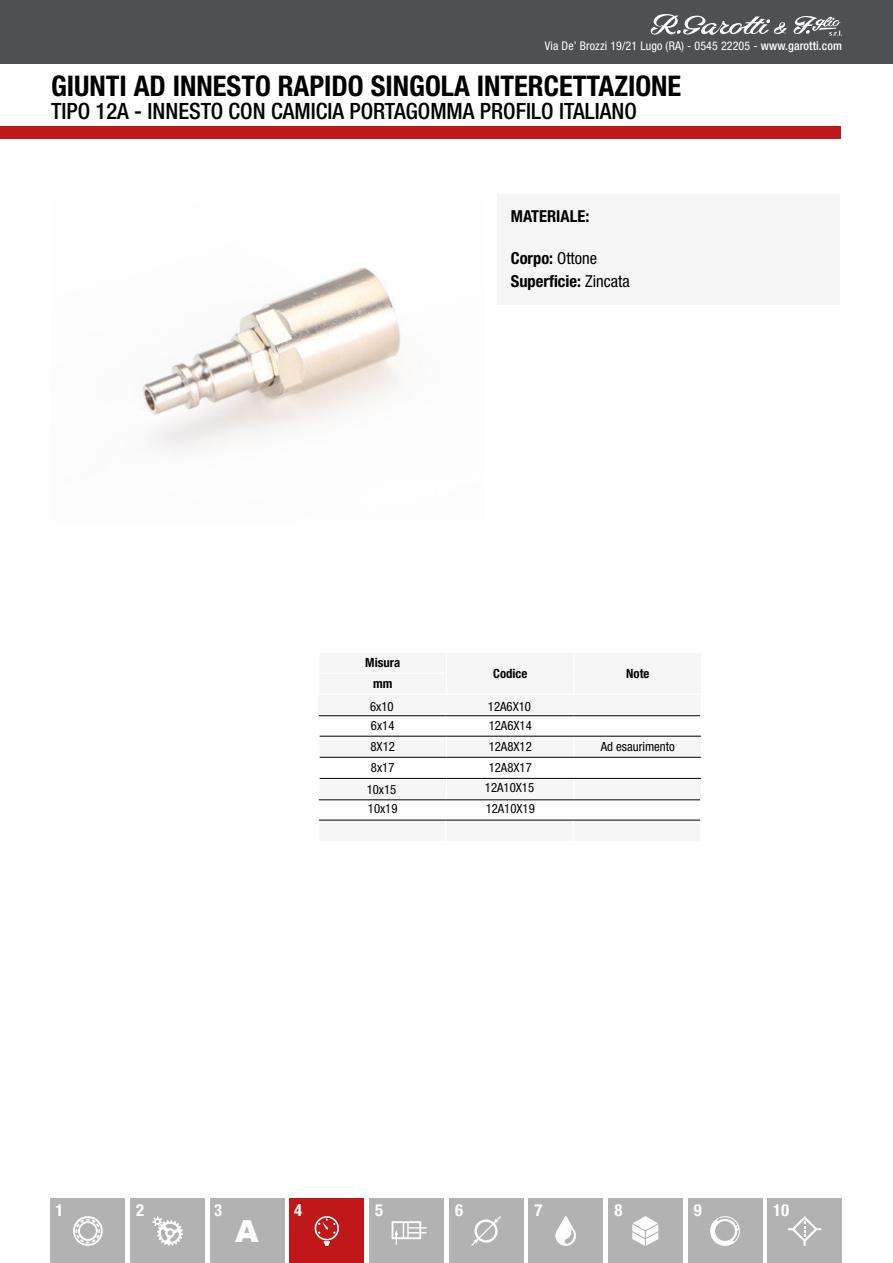
<style>
.page{position:relative;width:893px;height:1263px;background:#fff}
.page>*{position:absolute;margin:0;border:0;box-sizing:border-box;transform-origin:0 0}
.t1{font:900 30.3px "Arial";color:#fff}
.t2{font:700 condensed 28.5px "Helvetica Neue LT Std";color:#000}
.t3{font:500 condensed 22.5px "Helvetica Neue LT Std";color:#000}
.t4{font:700 condensed 16.65px "Helvetica Neue LT Std";color:#fff}
.numeri{font:700 condensed 16.5px/22.5px "Helvetica Neue LT Std";color:#000}
.numeri-2{font:condensed 12.75px "Helvetica Neue LT Std";color:#000}
.numeri-3{font:700 condensed 12.75px "Helvetica Neue LT Std";color:#000}
.t5{font:condensed 12px "Helvetica Neue LT Std";letter-spacing:.01em;color:#fff}
.s1{font-weight:500}
.s2{font-weight:400}
</style>
<div class="page">
<div style="left:0;top:127px;width:841px;height:12px;background:#c01818"></div>
<div style="left:0;top:0;width:893px;height:64px;background:#4f5054"></div>
<div style="left:51px;top:1199px;width:74px;height:64px;background:#b3b2b2"></div>
<div style="left:130px;top:1199px;width:75px;height:64px;background:#b3b2b2"></div>
<div style="left:210px;top:1199px;width:74px;height:64px;background:#b3b2b2"></div>
<div style="left:290px;top:1199px;width:74px;height:64px;background:#c01818"></div>
<div style="left:369px;top:1199px;width:75px;height:64px;background:#b3b2b2"></div>
<div style="left:449px;top:1199px;width:74px;height:64px;background:#b3b2b2"></div>
<div style="left:529px;top:1199px;width:74px;height:64px;background:#b3b2b2"></div>
<div style="left:608px;top:1199px;width:74px;height:64px;background:#b3b2b2"></div>
<div style="left:688px;top:1199px;width:74px;height:64px;background:#b3b2b2"></div>
<div style="left:767px;top:1199px;width:75px;height:64px;background:#b3b2b2"></div>
<svg style="left:73px;top:1216px;width:30px;height:30px"></svg>
<svg style="left:152px;top:1216px;width:31px;height:30px"></svg>
<svg style="left:315px;top:1216px;width:24px;height:30px"></svg>
<svg style="left:392px;top:1221px;width:34px;height:23px"></svg>
<svg style="left:471px;top:1216px;width:30px;height:30px"></svg>
<svg style="left:555px;top:1216px;width:21px;height:30px"></svg>
<svg style="left:632px;top:1216px;width:26px;height:30px"></svg>
<svg style="left:710px;top:1216px;width:30px;height:30px"></svg>
<svg style="left:788px;top:1216px;width:33px;height:30px"></svg>
<svg style="left:650px;top:14px;width:192px;height:22px"></svg>
<img style="left:142px;top:268px;width:271px;height:183px">
<div style="left:497px;top:195px;width:343px;height:110px;background:#f6f6f6"></div>
<svg style="left:318px;top:715px;width:383px;height:106px"></svg>
<hr style="left:319px;top:715px;width:127px;height:1px;background:#000">
<hr style="left:446px;top:715px;width:127px;height:1px;background:#000">
<hr style="left:573px;top:715px;width:127px;height:1px;background:#000">
<hr style="left:319px;top:799px;width:127px;height:1px;background:#000">
<hr style="left:446px;top:799px;width:127px;height:1px;background:#000">
<hr style="left:573px;top:799px;width:127px;height:1px;background:#000">
<hr style="left:319px;top:820px;width:127px;height:1px;background:#000">
<hr style="left:446px;top:820px;width:127px;height:1px;background:#000">
<hr style="left:573px;top:820px;width:127px;height:1px;background:#000">
<p class="t5" style="left:545px;top:39px;width:299px">Via De’ Brozzi 19/21 Lugo (RA) - 0545 22205 - <span class="s1">www.garotti.com</span></p>
<p class="t2" style="left:51px;top:68px;width:632px">GIUNTI AD INNESTO RAPIDO SINGOLA INTERCETTAZIONE</p>
<p class="t3" style="left:51px;top:97px;width:587px">TIPO 12A - INNESTO CON CAMICIA PORTAGOMMA PROFILO ITALIANO</p>
<p class="numeri" style="left:511px;top:205px;width:80px">MATERIALE:</p>
<p class="numeri" style="left:511px;top:247px;width:120px">Corpo: <span class="s2">Ottone<br></span>Superficie: <span class="s2">Zincata</span></p>
<p class="numeri-3" style="left:365px;top:655px;width:36px">Misura</p>
<p class="numeri-3" style="left:493px;top:665px;width:36px">Codice</p>
<p class="numeri-3" style="left:626px;top:665px;width:25px">Note</p>
<p class="numeri-3" style="left:373px;top:676px;width:21px">mm</p>
<p class="numeri-2" style="left:371px;top:718px;width:25px">6x14</p>
<p class="numeri-2" style="left:489px;top:718px;width:45px">12A6X14</p>
<p class="numeri-2" style="left:370px;top:739px;width:26px">8X12</p>
<p class="numeri-2" style="left:489px;top:739px;width:45px">12A8X12</p>
<p class="numeri-2" style="left:601px;top:739px;width:75px">Ad esaurimento</p>
<p class="numeri-2" style="left:371px;top:760px;width:25px">8x17</p>
<p class="numeri-2" style="left:489px;top:760px;width:45px">12A8X17</p>
<p class="numeri-2" style="left:368px;top:801px;width:31px">10x19</p>
<p class="numeri-2" style="left:486px;top:801px;width:51px">12A10X19</p>
<p class="numeri-2" style="left:370px;top:699px;width:25px">6x10</p>
<p class="numeri-2" style="left:488px;top:699px;width:45px">12A6X10</p>
<p class="numeri-2" style="left:367px;top:783px;width:31px">10x15</p>
<p class="numeri-2" style="left:485px;top:780px;width:51px">12A10X15</p>
<h3 class="t4" style="left:55px;top:1200px;width:10px">1</h3>
<h3 class="t4" style="left:214px;top:1200px;width:10px">3</h3>
<h3 class="t4" style="left:294px;top:1200px;width:10px">4</h3>
<h3 class="t4" style="left:375px;top:1200px;width:10px">5</h3>
<h3 class="t4" style="left:455px;top:1200px;width:10px">6</h3>
<h3 class="t4" style="left:534px;top:1200px;width:10px">7</h3>
<h3 class="t4" style="left:614px;top:1200px;width:10px">8</h3>
<h3 class="t4" style="left:694px;top:1200px;width:10px">9</h3>
<h3 class="t4" style="left:773px;top:1200px;width:18px">10</h3>
<h3 class="t4" style="left:136px;top:1200px;width:10px">2</h3>
<h1 class="t1" style="left:235px;top:1209px;width:25px">A</h1>
</div>
